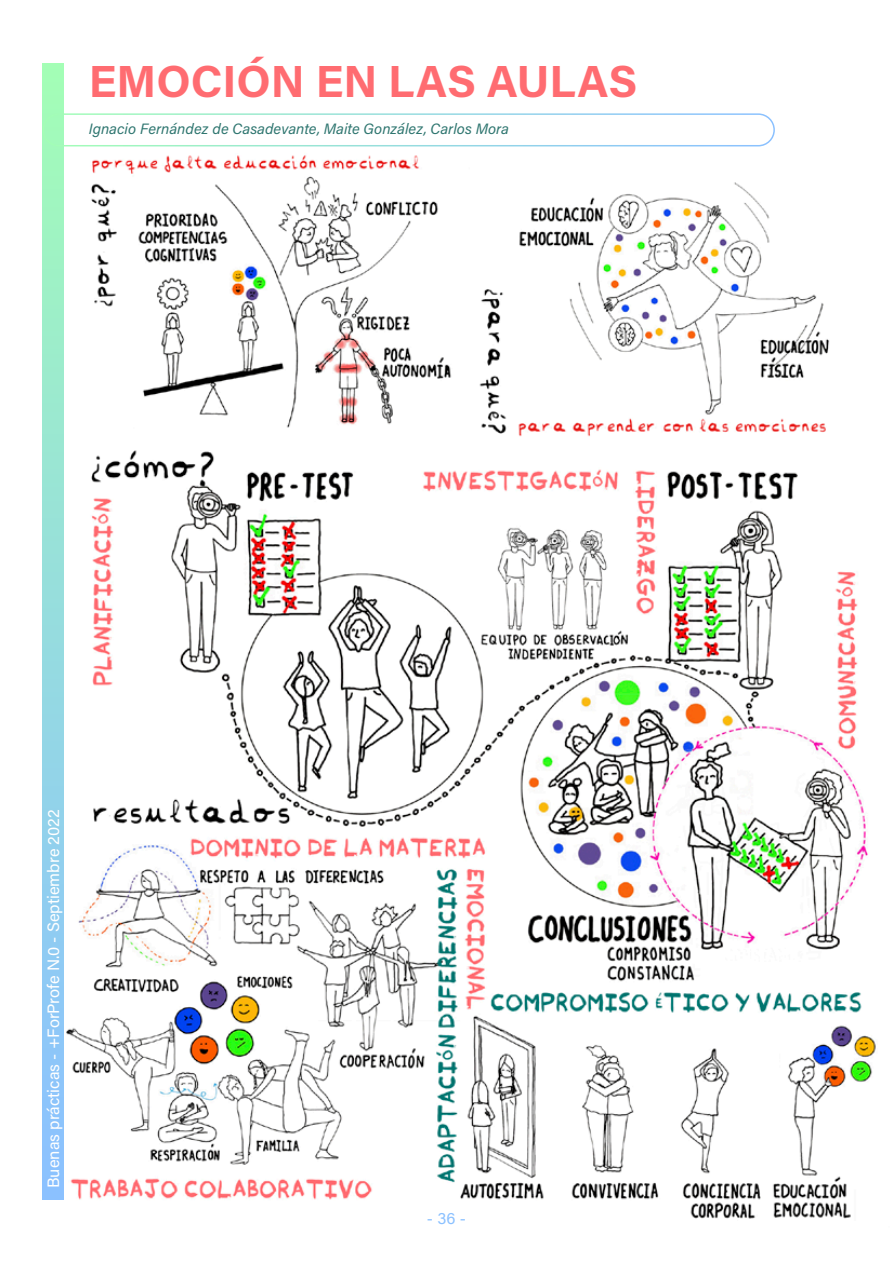
<style>
.page{position:relative;width:893px;height:1263px;background:#fff}
.page>*{position:absolute;margin:0;border:0;box-sizing:border-box;transform-origin:0 0}
.t1{font:45px "Acumin Variable Concept";letter-spacing:.03em;color:#ff6c71}
.t2{font:16.5px "Acumin Variable Concept";letter-spacing:.02em;color:#fff}
.t3{font:16.5px "Acumin Variable Concept";color:#8bc1ff}
.t4{font:15px "Acumin Variable Concept";letter-spacing:.015em;color:#2f7670}
</style>
<div class="page">
<img style="left:42px;top:63px;width:834px;height:1156px">
<div style="left:43px;top:64px;width:21px;height:1135px;background:linear-gradient(to bottom,#a3fdb8,#8abeff)"></div>
<div style="left:43px;top:113px;width:732px;height:33px;border:2px solid #fff;border-radius:16px"></div>
<h1 class="t1" style="left:89px;top:50px;width:548px">EMOCIÓN EN LAS AULAS</h1>
<p class="t4" style="left:89px;top:119px;width:421px">Ignacio Fernández de Casadevante, Maite González, Carlos Mora</p>
<p class="t2" style="left:42px;top:1188px;width:380px;rotate:-90deg">Buenas prácticas - +ForProfe N.0 - Septiembre 2022</p>
<p class="t3" style="left:427px;top:1207px;width:40px">- 36 -</p>
</div>
